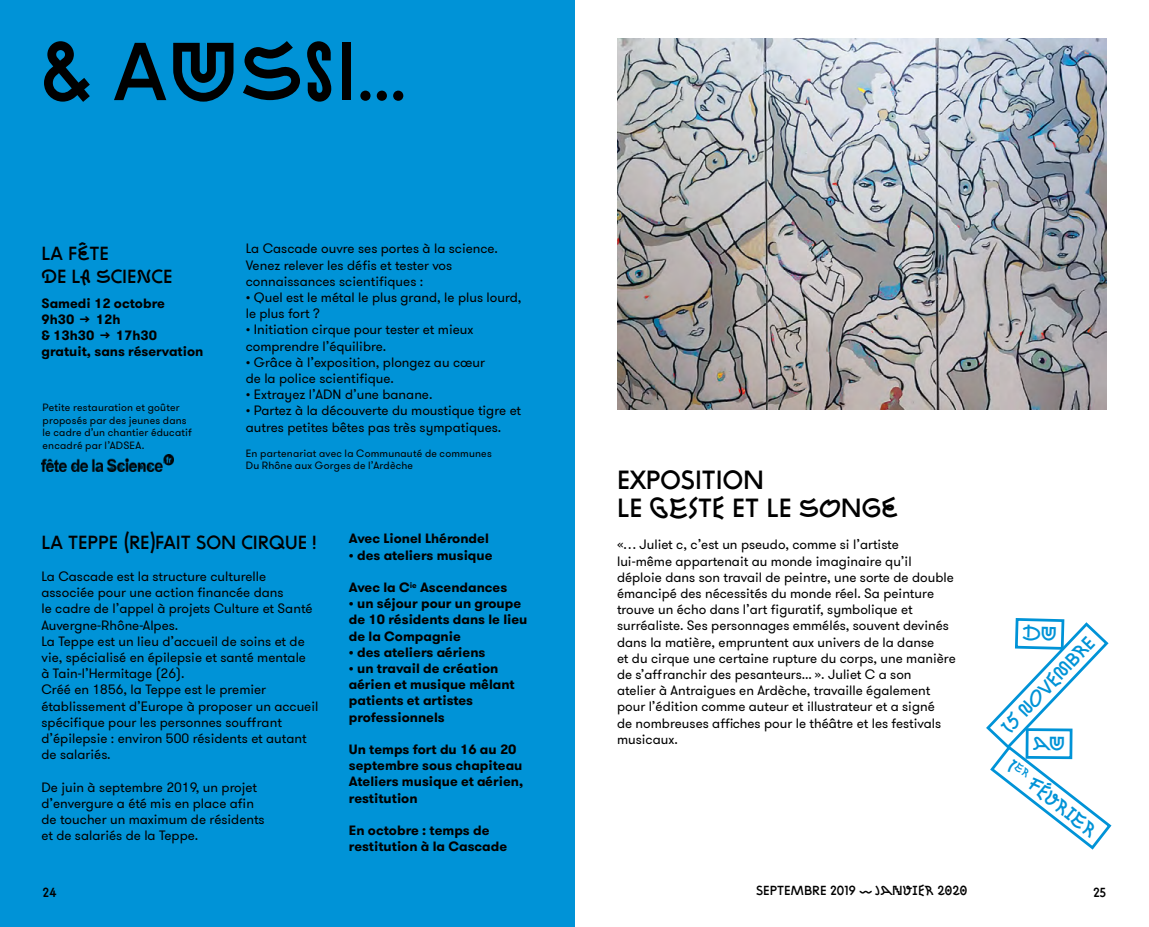
<style>
.page{position:relative;width:1149px;height:927px;background:#fff}
.page>*{position:absolute;margin:0;border:0;box-sizing:border-box;transform-origin:0 0}
.t1{font:84px "ZIGZAG Not Rounded";color:#000}
.t2{font:27px/28.5px "ZIGZAG Not Rounded";color:#000}
.t3{font:19.5px/23.4px "ZIGZAG Not Rounded";color:#000}
.t4{font:19.5px "ZIGZAG Not Rounded";color:#0093d7}
.t5{font:13.5px/16.2px "GT Walsheim";color:#000}
.t6{font:700 13.5px/16.2px "GT Walsheim";color:#000}
.t7{font:13.5px "ZIGZAG Not Rounded";color:#000}
.t8{font:10.5px/12.6px "GT Walsheim";letter-spacing:.015em;color:#000}
</style>
<div class="page">
<div style="left:0;top:0;width:574px;height:927px;background:#0093d7"></div>
<img style="left:42px;top:455px;width:131px;height:17px">
<img style="left:617px;top:38px;width:489px;height:371px">
<svg style="left:986px;top:618px;width:126px;height:232px"></svg>
<h1 class="t1" style="left:41px;top:23px;width:366px">&amp; AUSSI...</h1>
<h3 class="t3" style="left:41px;top:242px;width:130px">LA FÊTE<br>DE LA SCIENCE</h3>
<p class="t6" style="left:41px;top:295px;width:163px">Samedi 12 octobre<br>9h30 → 12h<br>&amp; 13h30 → 17h30 gratuit, sans réservation</p>
<p class="t8" style="left:43px;top:401px;width:151px">Petite restauration et goûter proposés par des jeunes dans le cadre d’un chantier éducatif encadré par l’ADSEA.</p>
<p class="t5" style="left:246px;top:241px;width:254px">La Cascade ouvre ses portes à la science.<br>Venez relever les défis et tester vos connaissances scientifiques :</p>
<p class="t5" style="left:246px;top:290px;width:277px">• Quel est le métal le plus grand, le plus lourd, le plus fort ?</p>
<p class="t5" style="left:246px;top:322px;width:229px">• Initiation cirque pour tester et mieux comprendre l’équilibre.</p>
<p class="t5" style="left:246px;top:354px;width:241px">• Grâce à l’exposition, plongez au cœur de la police scientifique.</p>
<p class="t5" style="left:246px;top:387px;width:188px">• Extrayez l’ADN d’une banane.</p>
<p class="t5" style="left:246px;top:403px;width:277px">• Partez à la découverte du moustique tigre et autres petites bêtes pas très sympatiques.</p>
<p class="t8" style="left:246px;top:447px;width:247px">En partenariat avec la Communauté de communes<br>Du Rhône aux Gorges de l’Ardèche</p>
<h3 class="t3" style="left:41px;top:531px;width:48px">LA TEPPE</h3>
<h3 class="t3" style="left:123px;top:531px;width:87px">(RE)FAIT SON</h3>
<h3 class="t3" style="left:241px;top:531px;width:76px">CIRQUE !</h3>
<p class="t5" style="left:41px;top:569px;width:278px">La Cascade est la structure culturelle associée pour une action financée dans<br>le cadre de l’appel à projets Culture et Santé Auvergne-Rhône-Alpes.<br>La Teppe est un lieu d’accueil de soins et de vie, spécialisé en épilepsie et santé mentale<br>à Tain-l’Hermitage (26).<br>Créé en 1856, la Teppe est le premier établissement d’Europe à proposer un accueil spécifique pour les personnes souffrant d’épilepsie : environ 500 résidents et autant de salariés.</p>
<p class="t5" style="left:41px;top:779px;width:225px">De juin à septembre 2019, un projet d’envergure a été mis en place afin de toucher un maximum de résidents et de salariés de la Teppe.</p>
<p class="t6" style="left:349px;top:531px;width:141px">Avec Lionel Lhérondel</p>
<p class="t6" style="left:349px;top:547px;width:145px">• des ateliers musique</p>
<p class="t6" style="left:349px;top:579px;width:160px">Avec la C<sup>ie</sup> Ascendances</p>
<p class="t6" style="left:349px;top:596px;width:180px">• un séjour pour un groupe de 10 résidents dans le lieu de la Compagnie</p>
<p class="t6" style="left:349px;top:644px;width:138px">• des ateliers aériens</p>
<p class="t6" style="left:349px;top:660px;width:167px">• un travail de création aérien et musique mêlant patients et artistes professionnels</p>
<p class="t6" style="left:349px;top:741px;width:176px">Un temps fort du 16 au 20 septembre sous chapiteau<br>Ateliers musique et aérien, restitution</p>
<p class="t6" style="left:349px;top:822px;width:160px">En octobre : temps de restitution à la Cascade</p>
<h2 class="t2" style="left:617px;top:466px;width:282px">EXPOSITION<br>LE GESTE ET LE SONGE</h2>
<p class="t5" style="left:617px;top:537px;width:340px">«… Juliet c, c’est un pseudo, comme si l’artiste lui-même appartenait au monde imaginaire qu’il déploie dans son travail de peintre, une sorte de double émancipé des nécessités du monde réel. Sa peinture trouve un écho dans l’art figuratif, symbolique et surréaliste. Ses personnages emmélés, souvent devinés dans la matière, empruntent aux univers de la danse<br>et du cirque une certaine rupture du corps, une manière de s’affranchir des pesanteurs... ». Juliet C a son<br>atelier à Antraigues en Ardèche, travaille également pour l’édition comme auteur et illustrateur et a signé<br>de nombreuses affiches pour le théâtre et les festivals musicaux.</p>
<h3 class="t4" style="left:996px;top:723px;width:132px;rotate:-47deg">15 NOVEMBRE</h3>
<h3 class="t4" style="left:1032px;top:732px;width:34px">AU</h3>
<h3 class="t4" style="left:1016px;top:755px;width:111px;rotate:39deg">1<sup>E</sup> <sup>R</sup> FÉVRIE R</h3>
<p class="t7" style="left:43px;top:885px;width:15px">24</p>
<p class="t7" style="left:756px;top:883px;width:212px">SEPTEMBRE 2019 — JANVIER 2020</p>
<p class="t7" style="left:1092px;top:885px;width:15px">25</p>
</div>
